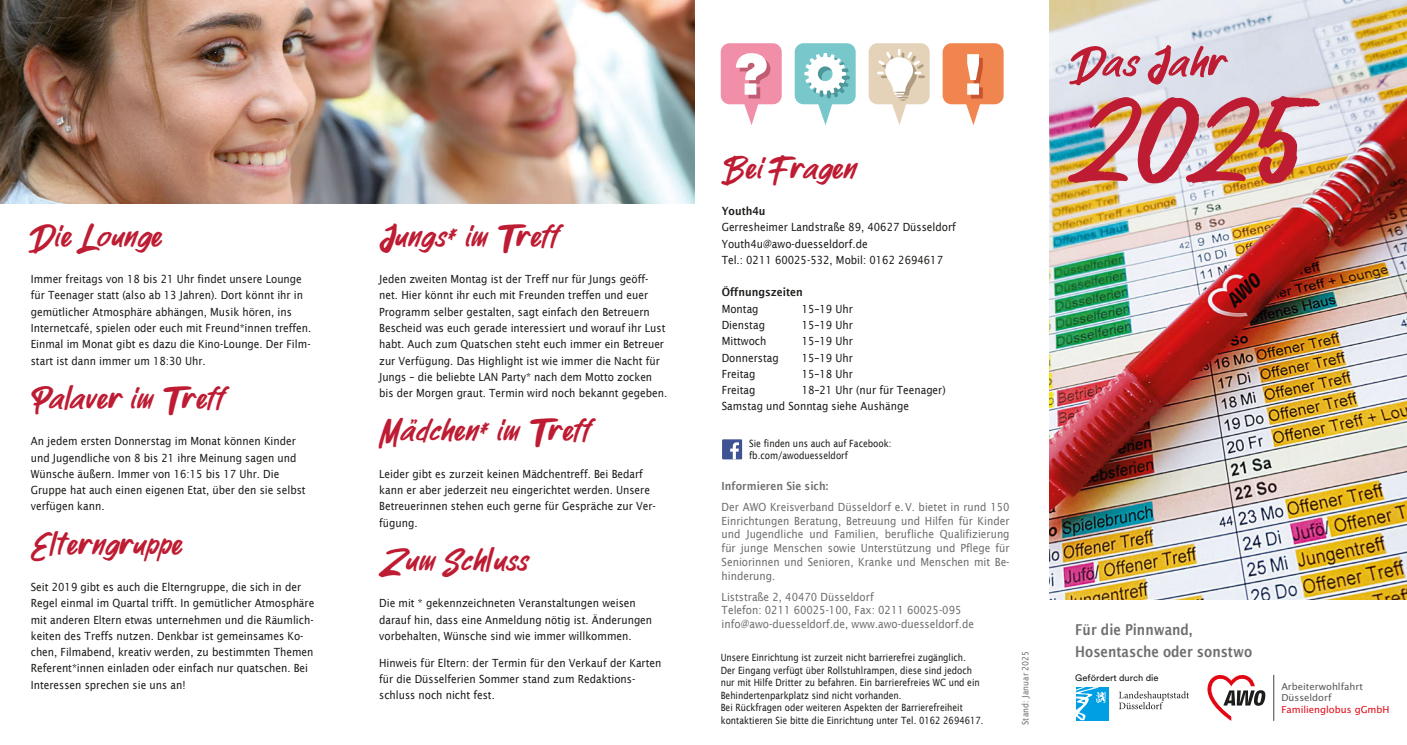
<style>
.page{position:relative;width:1407px;height:745px;background:#fff}
.page>*{position:absolute;margin:0;border:0;box-sizing:border-box;transform-origin:0 0}
.t1{font:123.75px "Parkway Lush";color:#be1c33;scale:.91 1}
.t2{font:55px "Parkway Lush";color:#be1c33;scale:.91 1}
.t3{font:41.25px "Parkway Lush";color:#be1c33;scale:.9 1}
.t4{font:600 15px/22.5px "Lucida Sans";color:#706f6f;scale:.85 1}
.t5{font:11.25px/16.2px "Lucida Sans";color:#1d1d1b;scale:.9 1}
.t6{font:11.25px/13.8px "Lucida Sans";color:#706f6f;text-align:justify;scale:.9 1}
.t7{font:600 11.25px "Lucida Sans";color:#1d1d1b;scale:.9 1}
.t8{font:600 11.25px "Lucida Sans";color:#706f6f;scale:.9 1}
.t9{font:10px/12.5px "Lucida Sans";color:#1d1d1b;scale:.85 1}
.t10{font:10px/12.5px "Lucida Sans";color:#1d1d1b;scale:.86 1}
.t11{font:9.62px/11.6px "Lucida Sans";color:#575756}
.t12{font:9.62px "Lucida Sans";color:#e30613}
.t13{font:9.25px "Duesseldorf Circular TT";color:#1d1d1b}
.t14{font:8.75px "Lucida Sans";letter-spacing:.01em;color:#706f6f;scale:.9 1}
</style>
<div class="page">
<svg style="left:1207px;top:675px;width:58px;height:45px"></svg>
<hr style="left:1273px;top:674px;width:1px;height:46px;background:#706f6f">
<div style="left:722px;top:439px;width:20px;height:20px;background:#3f5293"></div>
<svg style="left:730px;top:442px;width:9px;height:17px"></svg>
<img style="left:1049px;top:0;width:358px;height:599px">
<img style="left:0;top:0;width:694px;height:204px">
<svg style="left:721px;top:43px;width:61px;height:82px"></svg>
<svg style="left:795px;top:43px;width:61px;height:82px"></svg>
<svg style="left:942px;top:43px;width:61px;height:82px"></svg>
<svg style="left:868px;top:43px;width:61px;height:82px"></svg>
<div style="left:1076px;top:686px;width:33px;height:33px;background:#009fe3"></div>
<svg style="left:1076px;top:686px;width:30px;height:33px"></svg>
<svg style="left:1119px;top:691px;width:70px;height:17px"></svg>
<h3 class="t3" style="left:31px;top:214px;width:145px">Die Lounge</h3>
<p class="t5" style="left:31px;top:271px;width:313px">Immer freitags von 18 bis 21 Uhr findet unsere Lounge für Teenager statt (also ab 13 Jahren). Dort könnt ihr in gemütlicher Atmosphäre abhängen, Musik hören, ins Internetcafé, spielen oder euch mit Freund*innen treffen.<br>Einmal im Monat gibt es dazu die Kino-Lounge. Der Film&shy;start ist dann immer um 18:30 Uhr.</p>
<h3 class="t3" style="left:31px;top:376px;width:216px">Palaver im Treff</h3>
<p class="t5" style="left:31px;top:433px;width:307px">An jedem ersten Donnerstag im Monat können Kinder und Jugendliche von 8 bis 21 ihre Meinung sagen und Wünsche äußern. Immer von 16:15 bis 17 Uhr. Die Gruppe hat auch einen eigenen Etat, über den sie selbst verfügen kann.</p>
<h3 class="t3" style="left:31px;top:522px;width:168px">Elterngruppe</h3>
<p class="t5" style="left:31px;top:578px;width:316px">Seit 2019 gibt es auch die Elterngruppe, die sich in der Regel einmal im Quartal trifft. In gemütlicher Atmosphäre mit anderen Eltern etwas unternehmen und die Räumlich&shy;keiten des Treffs nutzen. Denkbar ist gemeinsames Ko&shy;chen, Filmabend, kreativ werden, zu bestimmten Themen Referent*innen einladen oder einfach nur quatschen. Bei Interessen sprechen sie uns an!</p>
<h3 class="t3" style="left:379px;top:214px;width:200px">Jungs* im Treff</h3>
<p class="t5" style="left:379px;top:271px;width:321px">Jeden zweiten Montag ist der Treff nur für Jungs geöff&shy;net. Hier könnt ihr euch mit Freunden treffen und euer Programm selber gestalten, sagt einfach den Betreuern Bescheid was euch gerade interessiert und worauf ihr Lust habt. Auch zum Quatschen steht euch immer ein Betreuer zur Verfügung. Das Highlight ist wie immer die Nacht für Jungs – die beliebte LAN Party* nach dem Motto zocken bis der Morgen graut. Termin wird noch bekannt gegeben.</p>
<h3 class="t3" style="left:379px;top:408px;width:236px">Mädchen* im Treff</h3>
<p class="t5" style="left:379px;top:465px;width:309px">Leider gibt es zurzeit keinen Mädchentreff. Bei Bedarf kann er aber jederzeit neu eingerichtet werden. Unsere Betreuerinnen stehen euch gerne für Gespräche zur Ver&shy;fügung.</p>
<h3 class="t3" style="left:379px;top:538px;width:165px">Zum Schluss</h3>
<p class="t5" style="left:379px;top:595px;width:305px">Die mit * gekennzeichneten Veranstaltungen weisen darauf hin, dass eine Anmeldung nötig ist. Änderungen vorbehalten, Wünsche sind wie immer willkommen.</p>
<p class="t5" style="left:379px;top:654px;width:315px">Hinweis für Eltern: der Termin für den Verkauf der Karten für die Düsselferien Sommer stand zum Redaktions&shy;schluss noch nicht fest.</p>
<h3 class="t3" style="left:722px;top:146px;width:149px">Bei Fragen</h3>
<p class="t7" style="left:722px;top:204px;width:50px">Youth4u</p>
<p class="t5" style="left:722px;top:219px;width:262px">Gerresheimer Landstraße 89, 40627 Düsseldorf<br>Youth4u@awo-duesseldorf.de<br>Tel.: 0211 60025-532, Mobil: 0162 2694617</p>
<p class="t7" style="left:722px;top:286px;width:91px">Öffnungszeiten</p>
<p class="t5" style="left:722px;top:300px;width:43px">Montag</p>
<p class="t5" style="left:802px;top:300px;width:59px">15–19 Uhr</p>
<p class="t5" style="left:722px;top:316px;width:50px">Dienstag</p>
<p class="t5" style="left:802px;top:316px;width:59px">15–19 Uhr</p>
<p class="t5" style="left:722px;top:333px;width:51px">Mittwoch</p>
<p class="t5" style="left:802px;top:333px;width:59px">15–19 Uhr</p>
<p class="t5" style="left:722px;top:349px;width:65px">Donnerstag</p>
<p class="t5" style="left:802px;top:349px;width:59px">15–19 Uhr</p>
<p class="t5" style="left:722px;top:365px;width:39px">Freitag</p>
<p class="t5" style="left:802px;top:365px;width:59px">15–18 Uhr</p>
<p class="t5" style="left:722px;top:381px;width:39px">Freitag</p>
<p class="t5" style="left:722px;top:381px;width:250px;text-indent:80px">18–21 Uhr (nur für Teenager)<br>Samstag und Sonntag siehe Aushänge</p>
<p class="t10" style="left:749px;top:436px;width:167px">Sie finden uns auch auf Facebook: fb.com/awoduesseldorf</p>
<p class="t8" style="left:721px;top:479px;width:120px">Informieren Sie sich:</p>
<p class="t6" style="left:721px;top:499px;width:321px">Der AWO Kreisverband Düsseldorf e.V. bietet in rund 150<br>Einrichtungen Beratung, Betreuung und Hilfen für Kinder und Jugendliche und Familien, berufliche Qualifizierung für junge Menschen sowie Unterstützung und Pflege für Seniorinnen und Senioren, Kranke und Menschen mit Be&shy;hinderung.</p>
<p class="t6" style="left:721px;top:589px;width:282px;text-align:left">Liststraße 2, 40470 Düsseldorf<br>Telefon: 0211 60025-100, Fax: 0211 60025-095 info@awo-duesseldorf.de, www.awo-duesseldorf.de</p>
<p class="t9" style="left:721px;top:650px;width:311px">Unsere Einrichtung ist zurzeit nicht barrierefrei zugänglich.<br>Der Eingang verfügt über Rollstuhlrampen, diese sind jedoch nur mit Hilfe Dritter zu befahren. Ein barrierefreies WC und ein Behindertenparkplatz sind nicht vorhanden.<br>Bei Rückfragen oder weiteren Aspekten der Barrierefreiheit kontaktieren Sie bitte die Einrichtung unter Tel. 0162 2694617.</p>
<p class="t14" style="left:1020px;top:724px;width:83px;rotate:-90deg">Stand: Januar 2025</p>
<h2 class="t2" style="left:1072px;top:33px;width:168px">Das Jahr</h2>
<h1 class="t1" style="left:1075px;top:68px;width:255px">2025</h1>
<h3 class="t4" style="left:1075px;top:617px;width:210px">Für die Pinnwand,<br>Hosentasche oder sonstwo</h3>
<p class="t13" style="left:1075px;top:671px;width:85px">Gefördert durch die</p>
<p class="t11" style="left:1281px;top:679px;width:83px">Arbeiterwohlfahrt<br>Düsseldorf</p>
<p class="t12" style="left:1281px;top:703px;width:110px">Familienglobus gGmbH</p>
</div>
